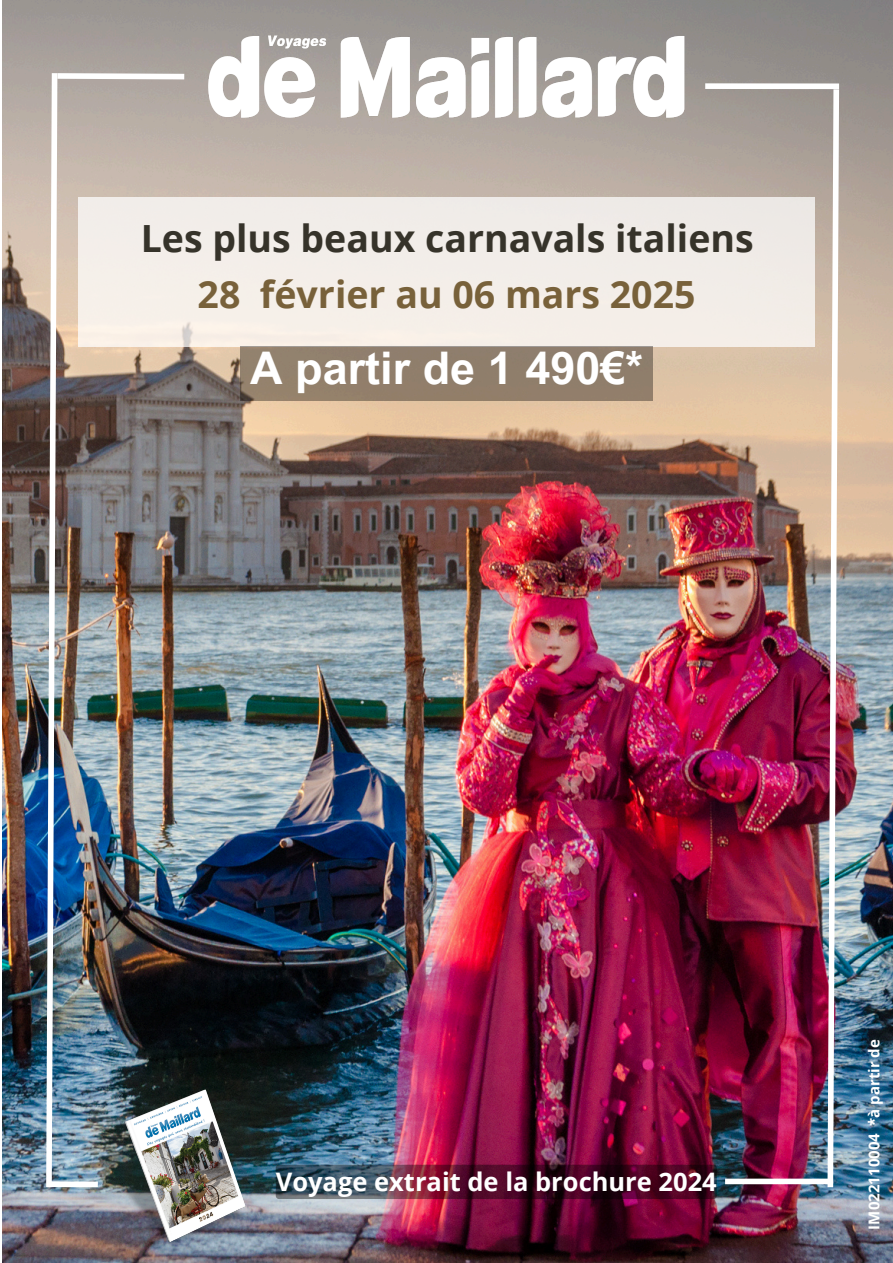
<style>
.page{position:relative;width:893px;height:1263px;background:#fff}
.page>*{position:absolute;margin:0;border:0;box-sizing:border-box;transform-origin:0 0}
.t1{font:700 45px "Arial MT Pro";color:#fff}
.t2{font:700 37.5px "Open Sans";color:#36332a}
.t3{font:700 37.5px "Open Sans";color:#78613a}
.t4{font:700 25.5px "Open Sans";color:#fff}
.t5{font:700 15px "Open Sans";letter-spacing:.005em;color:#fff}
</style>
<div class="page">
<img style="left:2px;top:0;width:891px;height:1263px">
<div style="left:725px;top:1178px;width:104px;height:6px;background:#fff"></div>
<img style="left:824px;top:84px;width:18px;height:1109px">
<img style="left:43px;top:67px;width:147px;height:1126px">
<div style="left:705px;top:83px;width:134px;height:6px;background:#fff"></div>
<div style="left:49px;top:1181px;width:49px;height:6px;background:#fff"></div>
<img style="left:208px;top:36px;width:477px;height:81px">
<div style="left:78px;top:197px;width:737px;height:149px;background:#f2ede9"></div>
<img style="left:89px;top:1082px;width:174px;height:170px">
<div style="left:240px;top:346px;width:413px;height:55px;background:#917e6b"></div>
<div style="left:276px;top:1165px;width:441px;height:34px;background:#000;border-radius:3px;opacity:.4"></div>
<h2 class="t2" style="left:141px;top:212px;width:614px">Les plus beaux carnavals italiens</h2>
<h1 class="t3" style="left:198px;top:268px;width:499px">28 février au 06 mars 2025</h1>
<p class="t1" style="left:250px;top:351px;width:394px">A partir de 1 490€*</p>
<h4 class="t4" style="left:276px;top:1164px;width:442px">Voyage extrait de la brochure 2024</h4>
<p class="t5" style="left:863px;top:1126px;width:88px;rotate:-90deg">*à partir de</p>
<h3 class="t5" style="left:863px;top:1229px;width:98px;rotate:-90deg">IM022110004</h3>
</div>
